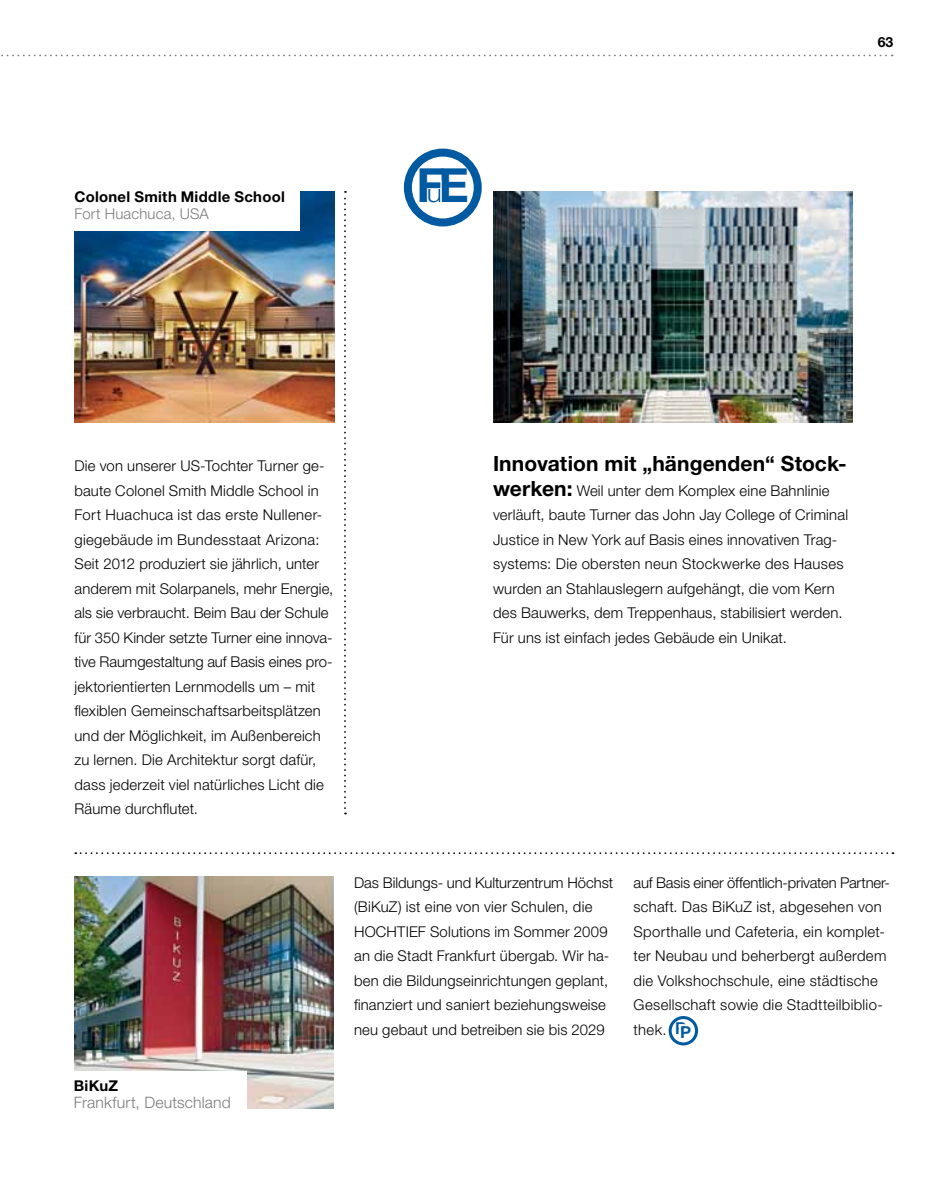
<style>
.page{position:relative;width:943px;height:1191px;background:#fff}
.page>*{position:absolute;margin:0;border:0;box-sizing:border-box;transform-origin:0 0}
.t1{font:700 47.07px "Helvetica Neue LT Pro";color:#005aa1}
.t2{font:700 21px "Helvetica Neue LT Pro";letter-spacing:.005em;color:#000}
.t3{font:300 15.75px "Helvetica Neue LT Pro";letter-spacing:.01em;color:#7b7c7e}
.t4{font:300 14.88px/24.5px "Helvetica Neue LT Pro";letter-spacing:.015em;color:#000}
.t5{font:700 14.88px "Helvetica Neue LT Pro";letter-spacing:.02em;color:#000}
.t6{font:300 14.88px "Helvetica Neue LT Pro";letter-spacing:.01em;color:#7b7c7e}
.t7{font:700 14px "Helvetica Neue LT Pro";color:#000}
.s1{font-weight:300;font-size:25.2px}
.s2{font-weight:700;font-size:21px}
.s3{font-weight:700;font-size:16.45px;color:#005aa1}
.s4{font-weight:700;font-size:16.45px;color:#fff}
</style>
<div class="page">
<svg style="left:1px;top:55px;width:891px;height:1px"></svg>
<img style="left:74px;top:191px;width:260px;height:231px">
<svg style="left:344px;top:191px;width:2px;height:623px"></svg>
<div style="left:69px;top:182px;width:231px;height:49px;background:#fff"></div>
<img style="left:74px;top:876px;width:259px;height:232px">
<svg style="left:75px;top:852px;width:818px;height:2px"></svg>
<div style="left:668px;top:1016px;width:30px;height:29px;border:3px solid #005aa1;border-radius:50%"></div>
<div style="left:69px;top:1071px;width:177px;height:57px;background:#fff"></div>
<div style="left:404px;top:149px;width:78px;height:77px;border:8px solid #005aa1;border-radius:50%"></div>
<img style="left:493px;top:191px;width:359px;height:231px">
<p class="t5" style="left:74px;top:187px;width:212px">Colonel Smith Middle School</p>
<p class="t6" style="left:74px;top:205px;width:136px">Fort Huachuca, USA</p>
<h1 class="t1" style="left:416px;top:156px;width:54px">F<span class="s1">u</span> E</h1>
<p class="t7" style="left:877px;top:33px;width:17px">63</p>
<p class="t4" style="left:74px;top:453px;width:260px">Die von unserer US-Tochter Turner ge&shy;baute Colonel Smith Middle School in Fort Huachuca ist das erste Nullener&shy;giegebäude im Bundesstaat Arizona:<br>Seit 2012 produziert sie jährlich, unter anderem mit Solarpanels, mehr Energie, als sie verbraucht. Beim Bau der Schule für 350 Kinder setzte Turner eine innova&shy;tive Raumgestaltung auf Basis eines pro&shy;jektorientierten Lernmodells um – mit flexiblen Gemeinschaftsarbeitsplätzen und der Möglichkeit, im Außenbereich zu lernen. Die Architektur sorgt dafür, dass jederzeit viel natürliches Licht die Räume durchflutet.</p>
<h2 class="t2" style="left:493px;top:450px;width:355px">Innovation mit „hängenden“ Stock-</h2>
<p class="t4" style="left:493px;top:478px;width:356px"><span class="s2">werken:</span> Weil unter dem Komplex eine Bahnlinie verläuft, baute Turner das John Jay College of Criminal Justice in New York auf Basis eines innovativen Trag&shy;systems: Die obersten neun Stockwerke des Hauses wurden an Stahlauslegern aufgehängt, die vom Kern des Bauwerks, dem Treppenhaus, stabilisiert werden.<br>Für uns ist einfach jedes Gebäude ein Unikat.</p>
<p class="t5" style="left:74px;top:1076px;width:46px">BiKuZ</p>
<p class="t3" style="left:74px;top:1093px;width:158px">Frankfurt, Deutschland</p>
<p class="t4" style="left:354px;top:870px;width:261px">Das Bildungs- und Kulturzentrum Höchst (BiKuZ) ist eine von vier Schulen, die HOCHTIEF Solutions im Sommer 2009 an die Stadt Frankfurt übergab. Wir ha&shy;ben die Bildungseinrichtungen geplant, finanziert und saniert beziehungsweise neu gebaut und betreiben sie bis 2029</p>
<p class="t4" style="left:633px;top:870px;width:258px">auf Basis einer öffentlich-privaten Partner&shy;schaft. Das BiKuZ ist, abgesehen von Sporthalle und Cafeteria, ein komplet&shy;ter Neubau und beherbergt außerdem die Volkshochschule, eine städtische Gesellschaft sowie die Stadtteilbiblio&shy;thek. <span class="s3">P</span><span class="s4">P</span><span class="s3">P</span></p>
</div>
